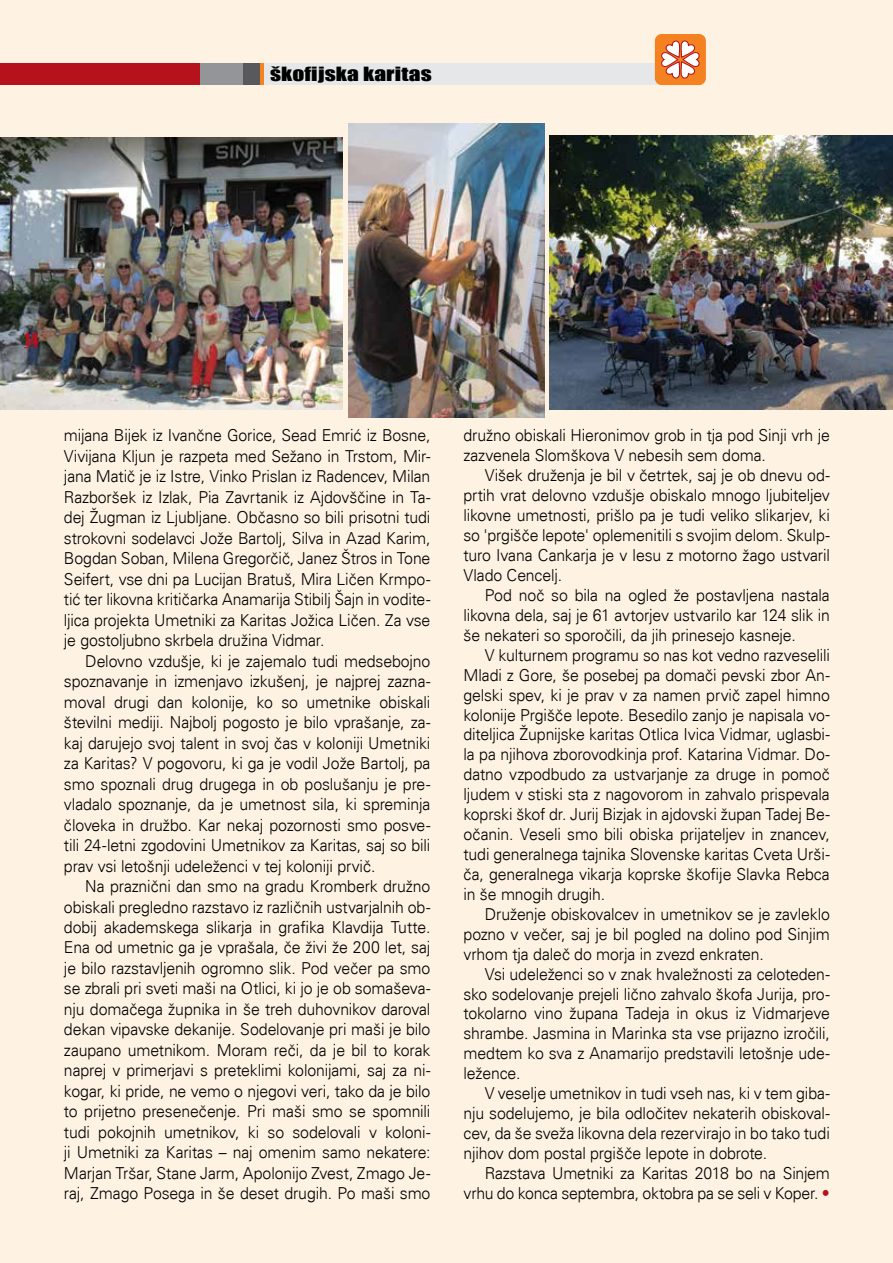
<style>
.page{position:relative;width:893px;height:1263px;background:#fef2e2}
.page>*{position:absolute;margin:0;border:0;box-sizing:border-box;transform-origin:0 0}
.t1{font:18px "Impact";letter-spacing:.005em;color:#000;scale:1.3 1}
.t2{font:18px "Impact";color:#b5121b}
.t3{font:300 16.5px/20.5px "Univers";letter-spacing:-.01em;color:#000;text-align:justify;scale:.96 1}
.t4{font:16.5px "Impact";color:#b5121b;scale:.96 1}
.s1{font-size:16.65px;color:#b5121b}
</style>
<div class="page">
<div style="left:0;top:64px;width:668px;height:21px;background:#e6e7e8"></div>
<div style="left:0;top:64px;width:259px;height:21px;background:#58595b"></div>
<div style="left:0;top:64px;width:242px;height:21px;background:#939598"></div>
<div style="left:0;top:64px;width:200px;height:21px;background:#b5121b"></div>
<div style="left:655px;top:34px;width:51px;height:51px;background:#f58220;border-radius:7px"></div>
<svg style="left:661px;top:40px;width:39px;height:39px"></svg>
<img style="left:0;top:138px;width:343px;height:271px">
<img style="left:348px;top:124px;width:197px;height:294px">
<img style="left:550px;top:136px;width:343px;height:274px">
<svg style="left:22px;top:347px;width:16px;height:2px"></svg>
<p class="t1" style="left:270px;top:60px;width:126px">škofijska karitas</p>
<p class="t2" style="left:22px;top:326px;width:18px">14</p>
<p class="t4" style="left:24px;top:327px;width:16px">14</p>
<p class="t3" style="left:64px;top:425px;width:383px">mijana Bijek iz Ivančne Gorice, Sead Emrić iz Bosne, Vivijana Kljun je razpeta med Sežano in Trstom, Mir&shy;jana Matič je iz Istre, Vinko Prislan iz Radencev, Milan Razboršek iz Izlak, Pia Zavrtanik iz Ajdovščine in Ta&shy;dej Žugman iz Ljubljane. Občasno so bili prisotni tudi strokovni sodelavci Jože Bartolj, Silva in Azad Karim, Bogdan Soban, Milena Gregorčič, Janez Štros in Tone Seifert, vse dni pa Lucijan Bratuš, Mira Ličen Krmpo&shy;tić ter likovna kritičarka Anamarija Stibilj Šajn in vodite&shy;ljica projekta Umetniki za Karitas Jožica Ličen. Za vse je gostoljubno skrbela družina Vidmar.</p>
<p class="t3" style="left:64px;top:651px;width:383px;text-indent:21px">Delovno vzdušje, ki je zajemalo tudi medsebojno spoznavanje in izmenjavo izkušenj, je najprej zazna&shy;moval drugi dan kolonije, ko so umetnike obiskali številni mediji. Najbolj pogosto je bilo vprašanje, za&shy;kaj darujejo svoj talent in svoj čas v koloniji Umetniki za Karitas? V pogovoru, ki ga je vodil Jože Bartolj, pa smo spoznali drug drugega in ob poslušanju je pre&shy;vladalo spoznanje, da je umetnost sila, ki spreminja človeka in družbo. Kar nekaj pozornosti smo posve&shy;tili 24-letni zgodovini Umetnikov za Karitas, saj so bili prav vsi letošnji udeleženci v tej koloniji prvič.</p>
<p class="t3" style="left:64px;top:876px;width:383px;text-indent:21px">Na praznični dan smo na gradu Kromberk družno obiskali pregledno razstavo iz različnih ustvarjalnih ob&shy;dobij akademskega slikarja in grafika Klavdija Tutte.<br>Ena od umetnic ga je vprašala, če živi že 200 let, saj je bilo razstavljenih ogromno slik. Pod večer pa smo se zbrali pri sveti maši na Otlici, ki jo je ob somaševa&shy;nju domačega župnika in še treh duhovnikov daroval dekan vipavske dekanije. Sodelovanje pri maši je bilo zaupano umetnikom. Moram reči, da je bil to korak naprej v primerjavi s preteklimi kolonijami, saj za ni&shy;kogar, ki pride, ne vemo o njegovi veri, tako da je bilo to prijetno presenečenje. Pri maši smo se spomnili tudi pokojnih umetnikov, ki so sodelovali v koloni&shy;ji Umetniki za Karitas – naj omenim samo nekatere:<br>Marjan Tršar, Stane Jarm, Apolonijo Zvest, Zmago Je&shy;raj, Zmago Posega in še deset drugih. Po maši smo</p>
<p class="t3" style="left:463px;top:426px;width:383px;line-height:20px">družno obiskali Hieronimov grob in tja pod Sinji vrh je zazvenela Slomškova V nebesih sem doma.</p>
<p class="t3" style="left:463px;top:466px;width:383px;line-height:20px;text-indent:21px">Višek druženja je bil v četrtek, saj je ob dnevu od&shy;prtih vrat delovno vzdušje obiskalo mnogo ljubiteljev likovne umetnosti, prišlo pa je tudi veliko slikarjev, ki so 'prgišče lepote' oplemenitili s svojim delom. Skulp&shy;turo Ivana Cankarja je v lesu z motorno žago ustvaril Vlado Cencelj.</p>
<p class="t3" style="left:463px;top:585px;width:383px;line-height:20px;text-indent:21px">Pod noč so bila na ogled že postavljena nastala likovna dela, saj je 61 avtorjev ustvarilo kar 124 slik in še nekateri so sporočili, da jih prinesejo kasneje.</p>
<p class="t3" style="left:463px;top:645px;width:383px;line-height:20px;text-indent:21px">V kulturnem programu so nas kot vedno razveselili Mladi z Gore, še posebej pa domači pevski zbor An&shy;gelski spev, ki je prav v za namen prvič zapel himno kolonije Prgišče lepote. Besedilo zanjo je napisala vo&shy;diteljica Župnijske karitas Otlica Ivica Vidmar, uglasbi&shy;la pa njihova zborovodkinja prof. Katarina Vidmar. Do&shy;datno vzpodbudo za ustvarjanje za druge in pomoč ljudem v stiski sta z nagovorom in zahvalo prispevala koprski škof dr. Jurij Bizjak in ajdovski župan Tadej Be&shy;očanin. Veseli smo bili obiska prijateljev in znancev, tudi generalnega tajnika Slovenske karitas Cveta Urši&shy;ča, generalnega vikarja koprske škofije Slavka Rebca in še mnogih drugih.</p>
<p class="t3" style="left:463px;top:904px;width:383px;line-height:20px;text-indent:21px">Druženje obiskovalcev in umetnikov se je zavleklo pozno v večer, saj je bil pogled na dolino pod Sinjim vrhom tja daleč do morja in zvezd enkraten.</p>
<p class="t3" style="left:463px;top:964px;width:383px;line-height:20px;text-indent:21px">Vsi udeleženci so v znak hvaležnosti za celoteden&shy;sko sodelovanje prejeli lično zahvalo škofa Jurija, pro&shy;tokolarno vino župana Tadeja in okus iz Vidmarjeve shrambe. Jasmina in Marinka sta vse prijazno izročili, medtem ko sva z Anamarijo predstavili letošnje ude&shy;ležence.</p>
<p class="t3" style="left:463px;top:1083px;width:383px;line-height:20px;text-indent:21px">V veselje umetnikov in tudi vseh nas, ki v tem giba&shy;nju sodelujemo, je bila odločitev nekaterih obiskoval&shy;cev, da še sveža likovna dela rezervirajo in bo tako tudi njihov dom postal prgišče lepote in dobrote.</p>
<p class="t3" style="left:463px;top:1163px;width:383px;text-align:right">Razstava Umetniki za Karitas 2018 bo na Sinjem vrhu do konca septembra, oktobra pa se seli v Koper. <span class="s1">•</span></p>
</div>
